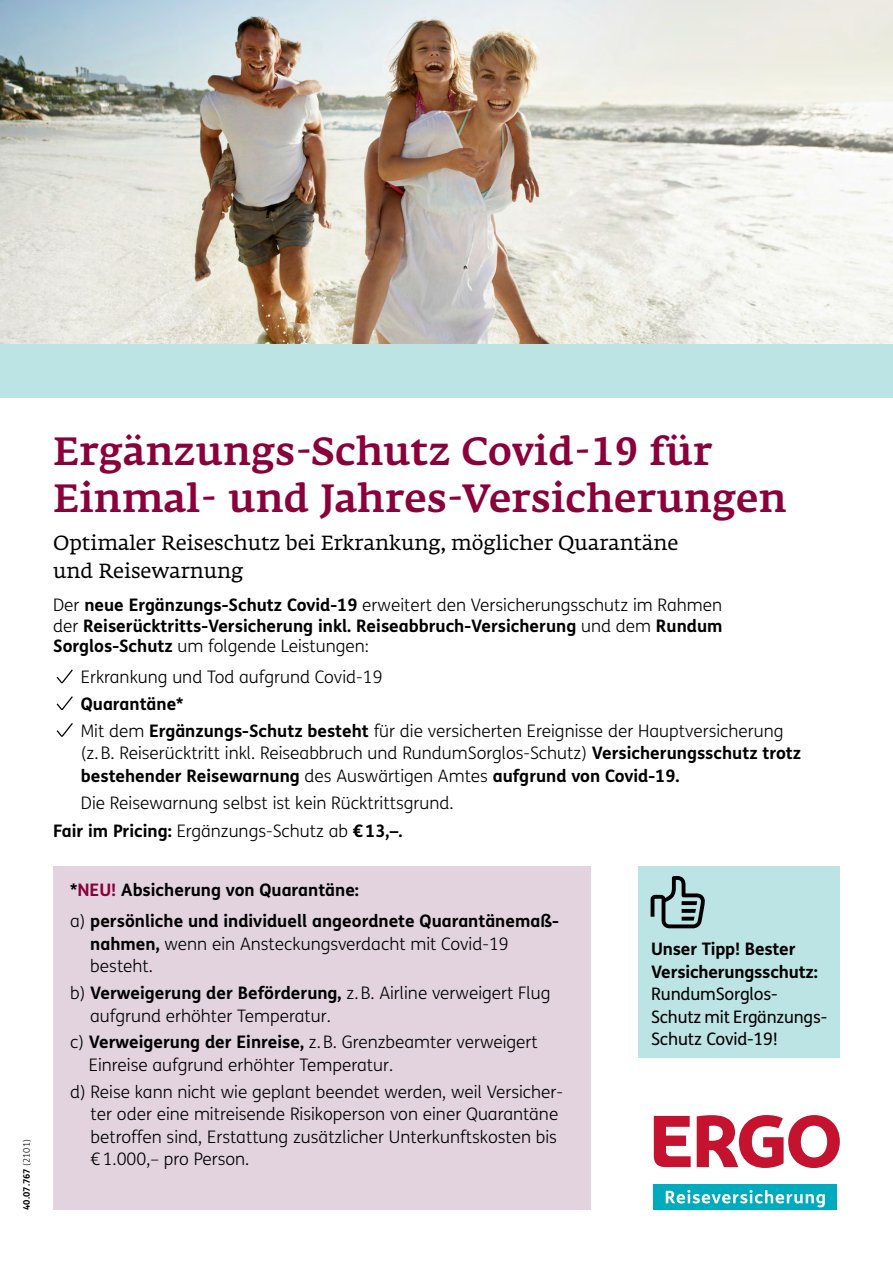
<style>
.page{position:relative;width:893px;height:1263px;background:#fff}
.page>*{position:absolute;margin:0;border:0;box-sizing:border-box;transform-origin:0 0}
.t1{font:500 39px/47.8px "Fedra Serif A Pro";letter-spacing:.01em;color:#8b003a}
.t2{font:20.25px/28.7px "Fedra Serif A Pro";color:#000}
.t3{font:300 17.25px/22.5px "FS Me";color:#000}
.t4{font:700 17.25px/20.2px "FS Me";color:#000}
.t5{font:17.25px/22.5px "FS Me";letter-spacing:-.01em;color:#000}
.t6{font:700 9px "FS Me";color:#000}
.s1{font-weight:300}
.s2{font-weight:700}
.s3{color:#8b003a}
</style>
<div class="page">
<img style="left:0;top:0;width:893px;height:344px">
<div style="left:0;top:344px;width:893px;height:54px;background:#bce4e5"></div>
<svg style="left:697px;top:1115px;width:143px;height:53px"></svg>
<svg style="left:654px;top:1116px;width:37px;height:51px"></svg>
<div style="left:654px;top:1184px;width:183px;height:26px;background:#00abbd"></div>
<svg style="left:666px;top:1190px;width:159px;height:17px"></svg>
<svg style="left:57px;top:669px;width:16px;height:14px"></svg>
<svg style="left:57px;top:696px;width:16px;height:14px"></svg>
<svg style="left:57px;top:723px;width:16px;height:14px"></svg>
<div style="left:53px;top:866px;width:537px;height:344px;background:#e2d3df"></div>
<div style="left:638px;top:866px;width:202px;height:192px;background:#bce4e5"></div>
<svg style="left:651px;top:876px;width:54px;height:52px"></svg>
<p class="t6" style="left:20px;top:1210px;width:72px;rotate:-90deg">40.07.767 <span class="s1">(2101)</span></p>
<h1 class="t1" style="left:53px;top:427px;width:735px">Ergänzungs-Schutz Covid-19 für<br>Einmal- und Jahres-Versicherungen</h1>
<p class="t2" style="left:53px;top:528px;width:627px">Optimaler Reiseschutz bei Erkrankung, möglicher Quarantäne und Reisewarnung</p>
<p class="t4" style="left:53px;top:594px;width:671px;text-align:justify"><span class="s1">Der</span> neue Ergänzungs-Schutz Covid-19 <span class="s1">erweitert den Versicherungsschutz im Rahmen der</span> Reiserücktritts-Versicherung inkl. Reiseabbruch-Versicherung <span class="s1">und dem</span> Rundum Sorglos-Schutz <span class="s1">um folgende Leistungen:</span></p>
<p class="t3" style="left:81px;top:665px;width:303px">Erkrankung und Tod aufgrund Covid-19</p>
<p class="t3" style="left:81px;top:690px;width:704px;line-height:26.7px"><span class="s2">Quarantäne*<br></span>Mit dem <span class="s2">Ergänzungs-Schutz besteht</span> für die versicherten Ereignisse der Hauptversicherung</p>
<p class="t3" style="left:81px;top:741px;width:722px">(z.B. Reiserücktritt inkl. Reiseabbruch und RundumSorglos-Schutz) <span class="s2">Versicherungsschutz trotz bestehender Reisewarnung</span> des Auswärtigen Amtes <span class="s2">aufgrund von Covid-19.</span></p>
<p class="t3" style="left:53px;top:787px;width:402px;line-height:28.8px;text-indent:28px">Die Reisewarnung selbst ist kein Rücktrittsgrund.<br><span class="s2">Fair im Pricing:</span> Ergänzungs-Schutz ab <span class="s2">€13,–.</span></p>
<p class="t4" style="left:70px;top:874px;width:490px;line-height:31px">*<span class="s3">NEU!</span> Absicherung von Quarantäne:<br><span class="s1">a)</span> persönliche und individuell angeordnete Quarantänemaß-</p>
<p class="t3" style="left:90px;top:932px;width:420px"><span class="s2">nahmen,</span> wenn ein Ansteckungsverdacht mit Covid-19 besteht.</p>
<p class="t3" style="left:90px;top:981px;width:462px;text-indent:-20px">b) <span class="s2">Verweigerung der Beförderung,</span> z.B. Airline verweigert Flug aufgrund erhöhter Temperatur.</p>
<p class="t3" style="left:89px;top:1031px;width:450px;text-indent:-19px">c) <span class="s2">Verweigerung der Einreise,</span> z.B. Grenzbeamter verweigert<br>Einreise aufgrund erhöhter Temperatur.</p>
<p class="t3" style="left:91px;top:1080px;width:474px;text-indent:-20px">d) Reise kann nicht wie geplant beendet werden, weil Versicher&shy;ter oder eine mitreisende Risikoperson von einer Quarantäne betroffen sind, Erstattung zusätzlicher Unterkunftskosten bis €1.000,– pro Person.</p>
<p class="t4" style="left:651px;top:937px;width:168px;line-height:22.5px">Unser Tipp! Bester<br>Versicherungsschutz:</p>
<p class="t5" style="left:651px;top:982px;width:177px">RundumSorglos-<br>Schutz mit Ergänzungs-<br>Schutz Covid-19!</p>
</div>
